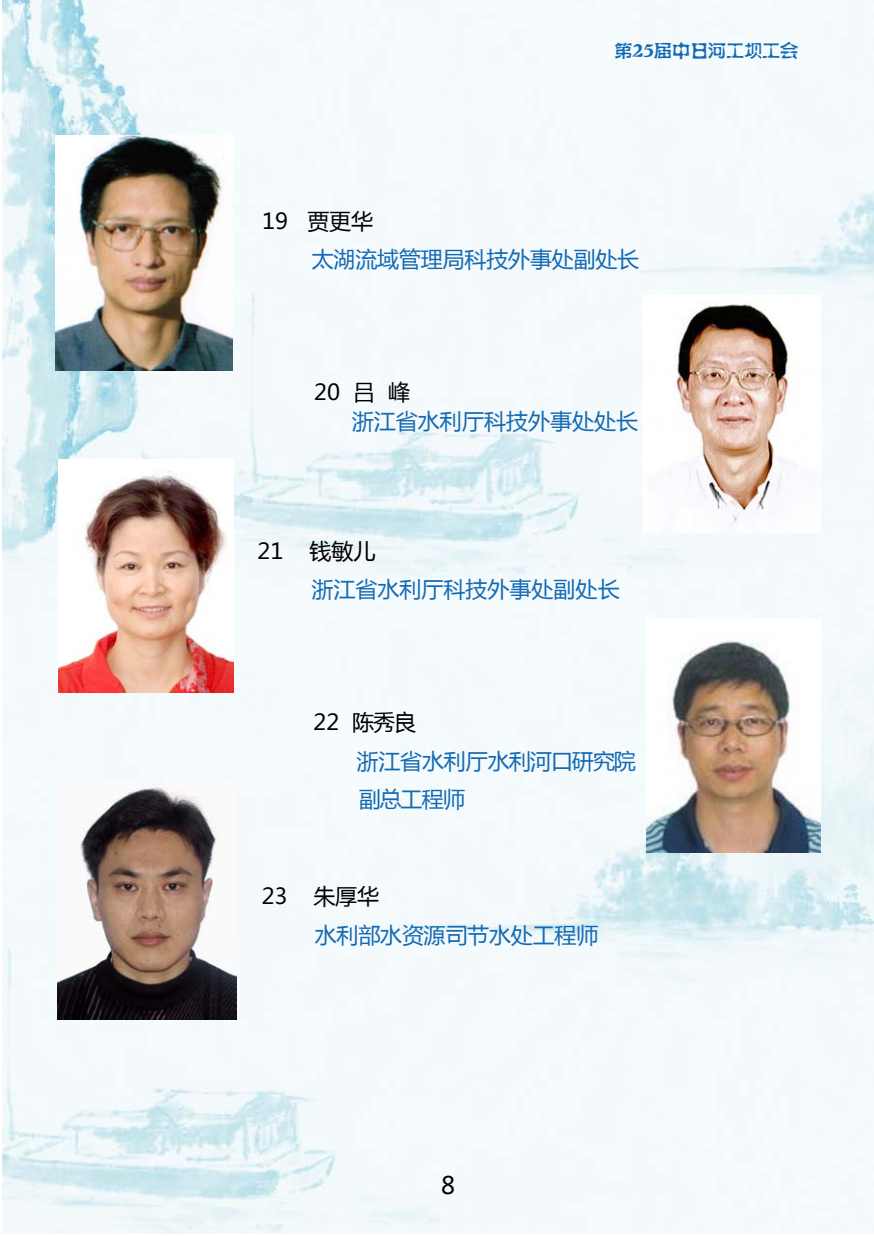
<style>
.page{position:relative;width:874px;height:1236px;background:#fff}
.page>*{position:absolute;margin:0;border:0;box-sizing:border-box;transform-origin:0 0}
.t1{font:24px "Microsoft Ya Hei";color:#000}
.t2{font:22px "Microsoft Ya Hei";color:#136ab3}
.t3{font:22px "Microsoft Ya Hei";color:#000}
.t4{font:22px/38.4px "Microsoft Ya Hei";letter-spacing:-.035em;color:#136ab3}
.t5{font:22px "Microsoft Ya Hei";letter-spacing:-.02em;color:#136ab3}
.t6{font:18px "FZSHHJW GB1 0";color:#136ab3}
</style>
<div class="page">
<img style="left:3px;top:0;width:870px;height:1233px">
<img style="left:645px;top:619px;width:175px;height:234px">
<img style="left:57px;top:781px;width:180px;height:239px">
<img style="left:55px;top:135px;width:177px;height:236px">
<img style="left:642px;top:295px;width:178px;height:237px">
<img style="left:59px;top:460px;width:175px;height:233px">
<p class="t6" style="left:614px;top:40px;width:185px">第25届中日河工坝工会</p>
<p class="t3" style="left:262px;top:206px;width:112px">19 贾更华</p>
<p class="t5" style="left:312px;top:244px;width:328px">太湖流域管理局科技外事处副处长</p>
<p class="t3" style="left:314px;top:377px;width:97px">20 吕 峰</p>
<p class="t2" style="left:352px;top:407px;width:287px">浙江省水利厅科技外事处处长</p>
<p class="t3" style="left:257px;top:536px;width:119px">21 钱敏儿</p>
<p class="t2" style="left:311px;top:574px;width:309px">浙江省水利厅科技外事处副处长</p>
<p class="t3" style="left:313px;top:708px;width:104px">22 陈秀良</p>
<p class="t4" style="left:356px;top:741px;width:281px">浙江省水利厅水利河口研究院副总工程师</p>
<p class="t3" style="left:261px;top:882px;width:119px">23 朱厚华</p>
<p class="t2" style="left:314px;top:920px;width:285px">水利部水资源司节水处工程师</p>
<p class="t1" style="left:441px;top:1169px;width:16px">8</p>
</div>
